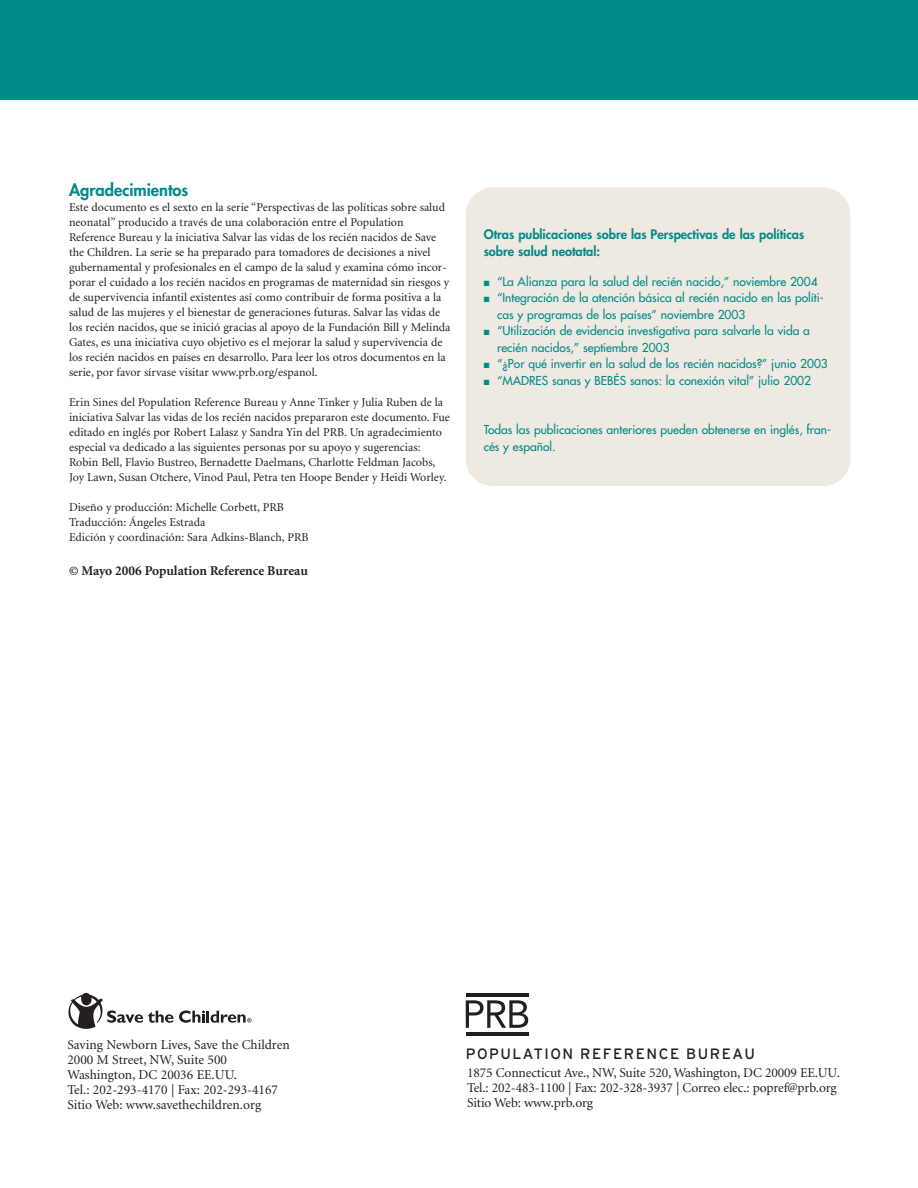
<style>
.page{position:relative;width:918px;height:1188px;background:#fff}
.page>*{position:absolute;margin:0;border:0;box-sizing:border-box;transform-origin:0 0}
.t1{font:800 16.5px "Futura";color:#008a89}
.t2{font:15px "Interstate";letter-spacing:.1em;color:#231f20}
.t3{font:13.5px/15px "Minion";letter-spacing:-.01em;color:#231f20}
.t4{font:700 13.5px "Minion";letter-spacing:-.005em;color:#231f20}
.t5{font:800 12.75px/16.5px "Futura";color:#008a89}
.t6{font:12px/15px "Minion";color:#231f20}
.t7{font:12px/16.5px "Futura";color:#008a89}
</style>
<div class="page">
<svg style="left:68px;top:993px;width:183px;height:36px"></svg>
<div style="left:0;top:0;width:918px;height:99px;background:#008a89"></div>
<svg style="left:466px;top:1000px;width:62px;height:28px"></svg>
<hr style="left:466px;top:993px;width:62px;height:3px;background:#231f20">
<hr style="left:466px;top:1032px;width:62px;height:3px;background:#231f20">
<div style="left:466px;top:188px;width:384px;height:298px;background:#eee9e1;border-radius:27px"></div>
<h1 class="t1" style="left:69px;top:182px;width:121px">Agradecimientos</h1>
<p class="t6" style="left:69px;top:200px;width:383px">Este documento es el sexto en la serie “Perspectivas de las políticas sobre salud neonatal” producido a través de una colaboración entre el Population Reference Bureau y la iniciativa Salvar las vidas de los recién nacidos de Save the Children. La serie se ha preparado para tomadores de decisiones a nivel gubernamental y profesionales en el campo de la salud y examina cómo incor&shy;porar el cuidado a los recién nacidos en programas de maternidad sin riesgos y de supervivencia infantil existentes así como contribuir de forma positiva a la salud de las mujeres y el bienestar de generaciones futuras. Salvar las vidas de los recién nacidos, que se inició gracias al apoyo de la Fundación Bill y Melinda Gates, es una iniciativa cuyo objetivo es el mejorar la salud y supervivencia de los recién nacidos en países en desarrollo. Para leer los otros documentos en la serie, por favor sírvase visitar www.prb.org/espanol.</p>
<p class="t6" style="left:69px;top:395px;width:382px">Erin Sines del Population Reference Bureau y Anne Tinker y Julia Ruben de la iniciativa Salvar las vidas de los recién nacidos prepararon este documento. Fue editado en inglés por Robert Lalasz y Sandra Yin del PRB. Un agradecimiento especial va dedicado a las siguientes personas por su apoyo y sugerencias:<br>Robin Bell, Flavio Bustreo, Bernadette Daelmans, Charlotte Feldman Jacobs, Joy Lawn, Susan Otchere, Vinod Paul, Petra ten Hoope Bender y Heidi Worley.</p>
<p class="t6" style="left:69px;top:500px;width:241px">Diseño y producción: Michelle Corbett, PRB<br>Traducción: Ángeles Estrada<br>Edición y coordinación: Sara Adkins-Blanch, PRB</p>
<p class="t4" style="left:69px;top:566px;width:241px">© Mayo 2006 Population Reference Bureau</p>
<p class="t5" style="left:484px;top:227px;width:322px">Otras publicaciones sobre las Perspectivas de las políticas sobre salud neotatal:</p>
<p class="t7" style="left:484px;top:274px;width:336px">■ “La Alianza para la salud del recién nacido,” noviembre 2004</p>
<p class="t7" style="left:497px;top:290px;width:328px;text-indent:-14px">■ “Integración de la atención básica al recién nacido en las políti&shy;cas y programas de los países” noviembre 2003</p>
<p class="t7" style="left:497px;top:323px;width:314px;text-indent:-14px">■ “Utilización de evidencia investigativa para salvarle la vida a recién nacidos,” septiembre 2003</p>
<p class="t7" style="left:484px;top:356px;width:346px">■ “¿Por qué invertir en la salud de los recién nacidos?” junio 2003</p>
<p class="t7" style="left:484px;top:373px;width:329px">■ “MADRES sanas y BEBÉS sanos: la conexión vital” julio 2002</p>
<p class="t7" style="left:484px;top:422px;width:349px">Todas las publicaciones anteriores pueden obtenerse en inglés, fran&shy;cés y español.</p>
<p class="t3" style="left:67px;top:1038px;width:224px">Saving Newborn Lives, Save the Children 2000 M Street, NW, Suite 500<br>Washington, DC 20036 EE.UU.<br>Tel.: 202-293-4170 | Fax: 202-293-4167<br>Sitio Web: www.savethechildren.org</p>
<p class="t2" style="left:466px;top:1045px;width:291px">POPULATION REFERENCE BUREAU</p>
<p class="t3" style="left:467px;top:1066px;width:374px">1875 Connecticut Ave., NW, Suite 520, Washington, DC 20009 EE.UU.<br>Tel.: 202-483-1100 | Fax: 202-328-3937 | Correo elec.: popref@prb.org<br>Sitio Web: www.prb.org</p>
</div>
